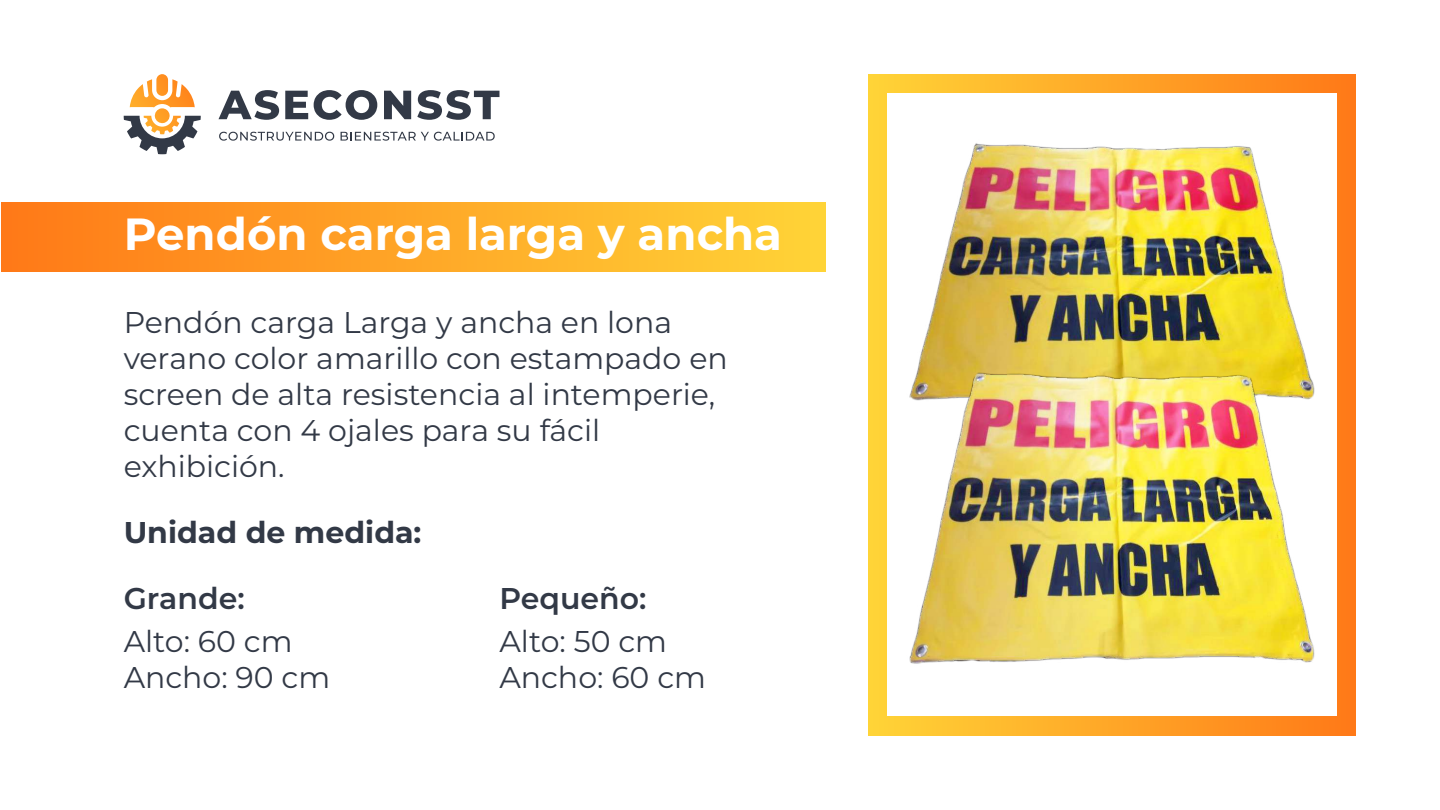
<style>
.page{position:relative;width:1440px;height:810px;background:#fff}
.page>*{position:absolute;margin:0;border:0;box-sizing:border-box;transform-origin:0 0}
.t1{font:700 45px "Montserrat";color:#fff}
.t2{font:30px/36px "Montserrat";color:#323946}
.t3{font:700 30px "Montserrat";color:#323946}
.t4{font:600 30px "Montserrat";color:#323946}
</style>
<div class="page">
<svg style="left:219px;top:90px;width:60px;height:30px"></svg>
<svg style="left:285px;top:91px;width:23px;height:28px"></svg>
<svg style="left:314px;top:90px;width:63px;height:30px"></svg>
<svg style="left:384px;top:91px;width:27px;height:28px"></svg>
<svg style="left:417px;top:90px;width:83px;height:30px"></svg>
<svg style="left:219px;top:132px;width:115px;height:9px"></svg>
<svg style="left:341px;top:132px;width:154px;height:9px"></svg>
<svg style="left:124px;top:79px;width:77px;height:75px"></svg>
<div style="left:156px;top:74px;width:12px;height:22px;background:#ff9220;border-radius:6px"></div>
<div style="left:2px;top:202px;width:824px;height:70px;background:linear-gradient(to right,#ff7917,#ffd437)"></div>
<div style="left:869px;top:74px;width:486px;height:662px;background:linear-gradient(to right,#ffd437,#ff7917)"></div>
<div style="left:887px;top:93px;width:450px;height:623px;background:#fff"></div>
<img style="left:918px;top:143px;width:390px;height:225px">
<img style="left:909px;top:368px;width:406px;height:296px">
<h1 class="t1" style="left:124px;top:202px;width:660px">Pendón carga larga y ancha</h1>
<p class="t2" style="left:124px;top:303px;width:606px">Pendón carga Larga y ancha en lona verano color amarillo con estampado en screen de alta resistencia al intemperie, cuenta con 4 ojales para su fácil exhibición.</p>
<p class="t3" style="left:124px;top:510px;width:299px">Unidad de medida:</p>
<p class="t4" style="left:124px;top:577px;width:123px">Grande:</p>
<p class="t2" style="left:124px;top:623px;width:208px">Alto: 60 cm<br>Ancho: 90 cm</p>
<p class="t4" style="left:499px;top:577px;width:149px">Pequeño:</p>
<p class="t2" style="left:499px;top:623px;width:208px">Alto: 50 cm<br>Ancho: 60 cm</p>
</div>
